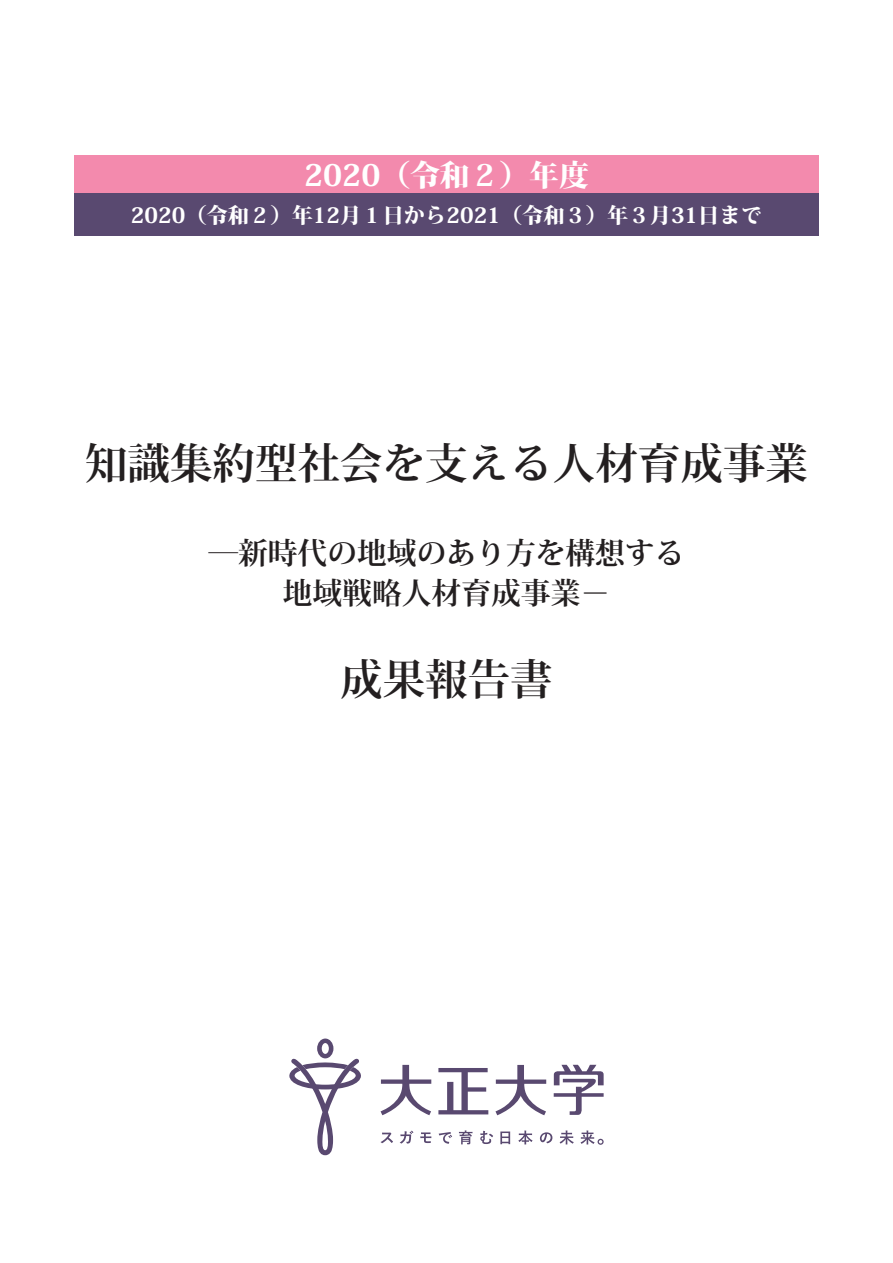
<style>
.page{position:relative;width:893px;height:1263px;background:#fff}
.page>*{position:absolute;margin:0;border:0;box-sizing:border-box;transform-origin:0 0}
.t1{font:700 42.45px "Koz Min Pro";color:#231f20}
.t2{font:700 29.7px/40.3px "Koz Min Pro";color:#231f20;text-align:center}
.t3{font:800 29.7px "Koz Min Pro";color:#fff}
.t4{font:800 21.3px "Koz Min Pro";color:#fff}
</style>
<div class="page">
<div style="left:74px;top:155px;width:745px;height:38px;background:#f38aad"></div>
<div style="left:74px;top:193px;width:745px;height:43px;background:#594970"></div>
<svg style="left:380px;top:1132px;width:13px;height:11px"></svg>
<svg style="left:400px;top:1130px;width:13px;height:13px"></svg>
<svg style="left:420px;top:1132px;width:11px;height:11px"></svg>
<svg style="left:439px;top:1132px;width:13px;height:12px"></svg>
<svg style="left:459px;top:1130px;width:13px;height:14px"></svg>
<svg style="left:480px;top:1131px;width:13px;height:13px"></svg>
<svg style="left:500px;top:1131px;width:10px;height:13px"></svg>
<svg style="left:518px;top:1130px;width:15px;height:14px"></svg>
<svg style="left:540px;top:1132px;width:12px;height:11px"></svg>
<svg style="left:560px;top:1130px;width:14px;height:14px"></svg>
<svg style="left:580px;top:1130px;width:24px;height:15px"></svg>
<svg style="left:438px;top:1068px;width:50px;height:46px"></svg>
<svg style="left:381px;top:1065px;width:50px;height:50px"></svg>
<svg style="left:495px;top:1065px;width:51px;height:50px"></svg>
<svg style="left:554px;top:1065px;width:50px;height:50px"></svg>
<svg style="left:289px;top:1038px;width:72px;height:117px"></svg>
<h2 class="t3" style="left:304px;top:153px;width:286px">2020（令和２）年度</h2>
<p class="t4" style="left:131px;top:199px;width:632px">2020（令和２）年12月１日から2021（令和３）年３月31日まで</p>
<h1 class="t1" style="left:85px;top:433px;width:724px">知識集約型社会を支える人材育成事業</h1>
<h2 class="t2" style="left:208px;top:531px;width:478px">―新時代の地域のあり方を構想する地域戦略人材育成事業－</h2>
<h1 class="t1" style="left:340px;top:648px;width:214px">成果報告書</h1>
</div>
